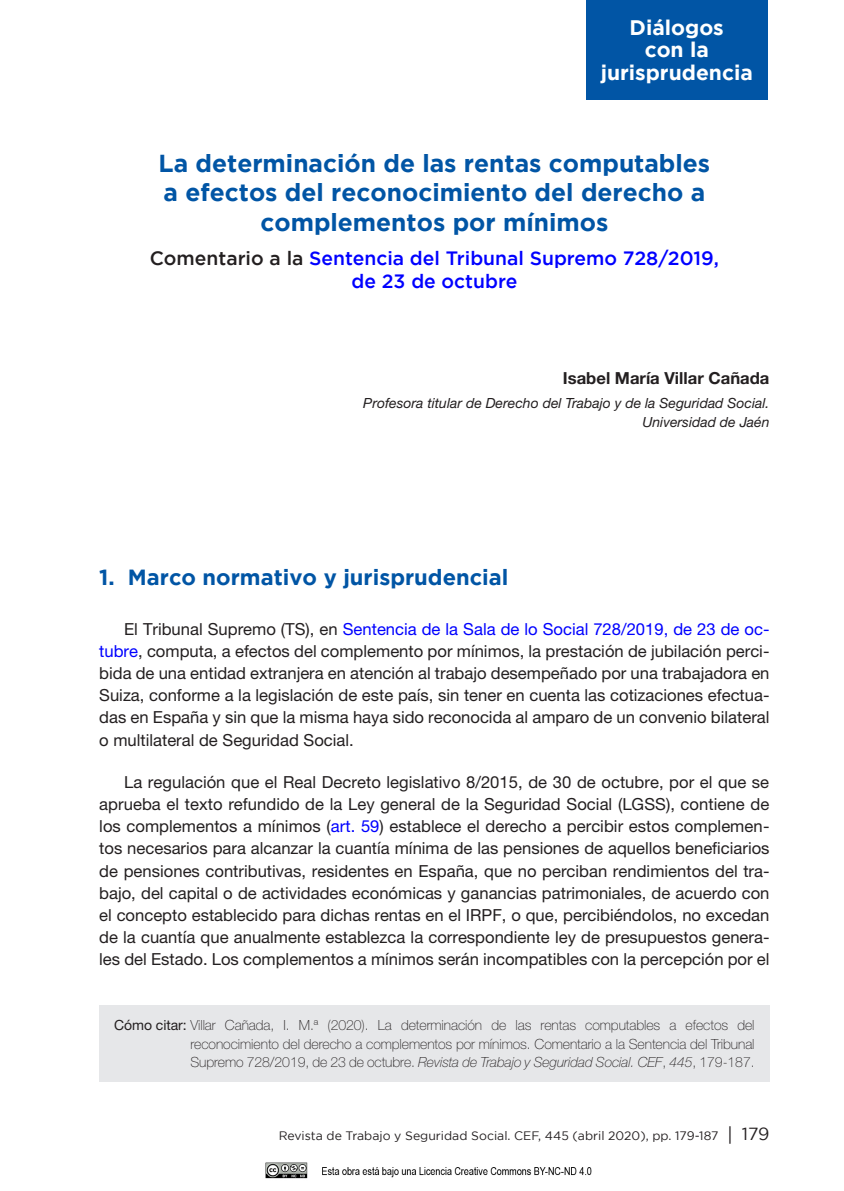
<style>
.page{position:relative;width:844px;height:1191px;background:#fff}
.page>*{position:absolute;margin:0;border:0;box-sizing:border-box;transform-origin:0 0}
.t1{font:700 24.5px/29.8px "Gotham";color:#0155a5;text-align:center}
.t2{font:700 21.88px "Gotham";color:#0155a5}
.t3{font:700 21px/22.8px "Gotham";color:#fff;text-align:center}
.t4{font:500 19.25px/23.6px "Gotham";color:#00f;text-align:center}
.t5{font:16.62px/22.2px "Helvetica Neue LT Std";color:#231f20;text-align:justify}
.t6{font:700 16.62px "Helvetica Neue LT Std";color:#231f20}
.t7{font:100 14px/18.4px "Helvetica Neue LT Std";letter-spacing:-.005em;color:#231f20;text-align:justify}
.t8{font:italic 14px/19.2px "Helvetica Neue LT Std";color:#231f20;text-align:right}
.t9{font:12.25px "Gotham";color:#231f20}
.s1{color:#231f20}
.s2{color:#00f}
.s3{font-weight:400}
.s4{font-style:italic}
.s5{font-family:"Helvetica Neue LT Std";font-size:17.5px}
.s6{font-size:17.5px}
</style>
<div class="page">
<img style="left:265px;top:1162px;width:327px;height:17px">
<div style="left:585px;top:0;width:182px;height:99px;background:#0155a5"></div>
<div style="left:99px;top:1005px;width:670px;height:76px;background:#e6e7e9"></div>
<p class="t3" style="left:600px;top:15px;width:154px">Diálogos<br>con la jurisprudencia</p>
<h1 class="t1" style="left:158px;top:147px;width:553px">La determinación de las rentas computables a efectos del reconocimiento del derecho a complementos por mínimos</h1>
<p class="t4" style="left:150px;top:246px;width:570px"><span class="s1">Comentario a la</span> Sentencia del Tribunal Supremo 728/2019, de 23 de octubre</p>
<p class="t6" style="left:562px;top:368px;width:208px">Isabel María Villar Cañada</p>
<p class="t8" style="left:363px;top:393px;width:407px">Profesora titular de Derecho del Trabajo y de la Seguridad Social.<br>Universidad de Jaén</p>
<h2 class="t2" style="left:99px;top:564px;width:410px">1. Marco normativo y jurisprudencial</h2>
<p class="t5" style="left:99px;top:617px;width:671px;text-indent:25px">El Tribunal Supremo (TS), en <span class="s2">Sentencia de la Sala de lo Social 728/2019, de 23 de oc&shy;tubre</span>, computa, a efectos del complemento por mínimos, la prestación de jubilación perci&shy;bida de una entidad extranjera en atención al trabajo desempeñado por una trabajadora en Suiza, conforme a la legislación de este país, sin tener en cuenta las cotizaciones efectua&shy;das en España y sin que la misma haya sido reconocida al amparo de un convenio bilateral o multilateral de Seguridad Social.</p>
<p class="t5" style="left:99px;top:770px;width:671px;text-indent:25px">La regulación que el Real Decreto legislativo 8/2015, de 30 de octubre, por el que se aprueba el texto refundido de la Ley general de la Seguridad Social (LGSS), contiene de los complementos a mínimos (<span class="s2">art. 59</span>) establece el derecho a percibir estos complemen&shy;tos necesarios para alcanzar la cuantía mínima de las pensiones de aquellos beneficiarios de pensiones contributivas, residentes en España, que no perciban rendimientos del tra&shy;bajo, del capital o de actividades económicas y ganancias patrimoniales, de acuerdo con el concepto establecido para dichas rentas en el IRPF, o que, percibiéndolos, no excedan de la cuantía que anualmente establezca la correspondiente ley de presupuestos genera&shy;les del Estado. Los complementos a mínimos serán incompatibles con la percepción por el</p>
<p class="t7" style="left:190px;top:1016px;width:565px;text-indent:-76px"><span class="s3">Cómo citar:</span> Villar Cañada, I. M.ª (2020). La determinación de las rentas computables a efectos del reconocimiento del derecho a complementos por mínimos. Comentario a la Sentencia del Tribunal Supremo 728/2019, de 23 de octubre. <span class="s4">Revista de Trabajo y Seguridad Social. CEF</span>, <span class="s4">445</span>, 179-187.</p>
<p class="t9" style="left:278px;top:1128px;width:492px">Revista de Trabajo y Seguridad Social. CEF, 445 (abril 2020), pp. 179-187 <span class="s5">|</span> <span class="s6">179</span></p>
</div>
